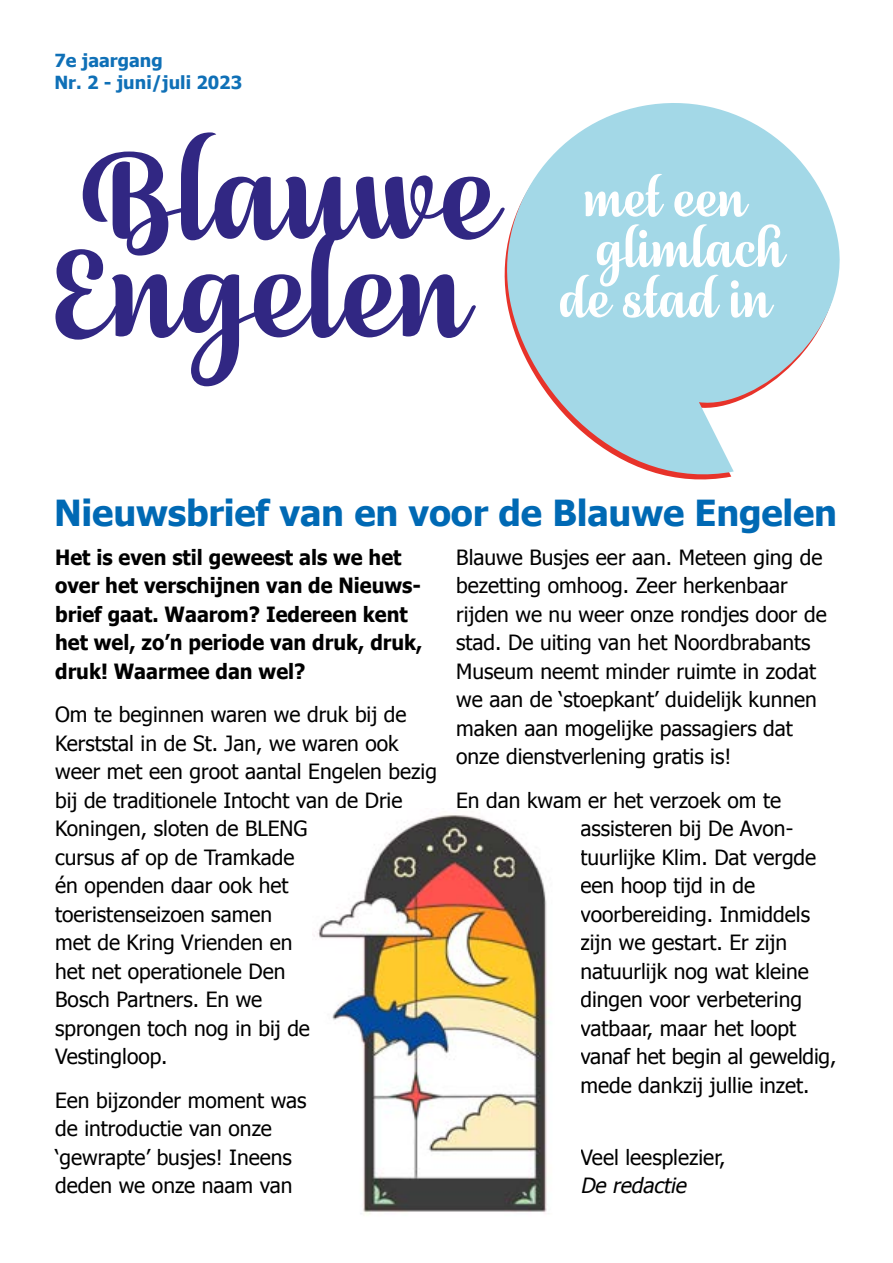
<style>
.page{position:relative;width:893px;height:1263px;background:#fff}
.page>*{position:absolute;margin:0;border:0;box-sizing:border-box;transform-origin:0 0}
.t1{font:700 35.85px "Tahoma";letter-spacing:-.005em;color:#0069b4}
.t2{font:21px/28.5px "Tahoma";color:#000}
.t3{font:700 21px/28.5px "Tahoma";color:#000;scale:.95 1}
.t4{font:italic 21px "Tahoma";color:#000}
.t5{font:700 18px/21.6px "Tahoma";color:#0f70b7}
</style>
<div class="page">
<svg style="left:55px;top:132px;width:435px;height:254px"></svg>
<svg style="left:493px;top:103px;width:347px;height:376px;fill:#a3d8e7"></svg>
<svg style="left:584px;top:174px;width:80px;height:43px"></svg>
<svg style="left:674px;top:191px;width:75px;height:26px"></svg>
<svg style="left:560px;top:224px;width:227px;height:94px"></svg>
<img style="left:313px;top:815px;width:235px;height:399px">
<p class="t5" style="left:54px;top:51px;width:189px">7e jaargang<br>Nr. 2 - juni/juli 2023</p>
<h1 class="t1" style="left:54px;top:499px;width:785px">Nieuwsbrief van en voor de Blauwe Engelen</h1>
<p class="t3" style="left:55px;top:544px;width:388px">Het is even stil geweest als we het over het verschijnen van de Nieuws&shy;brief gaat. Waarom? Iedereen kent het wel, zo’n periode van druk, druk, druk! Waarmee dan wel?</p>
<p class="t2" style="left:55px;top:701px;width:383px">Om te beginnen waren we druk bij de<br>Kerststal in de St. Jan, we waren ook weer met een groot aantal Engelen bezig bij de traditionele Intocht van de Drie<br>Koningen, sloten de BLENG<br>cursus af op de Tramkade<br>én openden daar ook het toeristenseizoen samen<br>met de Kring Vrienden en<br>het net operationele Den<br>Bosch Partners. En we<br>sprongen toch nog in bij de<br>Vestingloop.</p>
<p class="t2" style="left:55px;top:1087px;width:253px">Een bijzonder moment was de introductie van onze ‘gewrapte’ busjes! Ineens deden we onze naam van</p>
<p class="t2" style="left:456px;top:544px;width:372px">Blauwe Busjes eer aan. Meteen ging de bezetting omhoog. Zeer herkenbaar rijden we nu weer onze rondjes door de stad. De uiting van het Noordbrabants Museum neemt minder ruimte in zodat we aan de ‘stoepkant’ duidelijk kunnen maken aan mogelijke passagiers dat onze dienstverlening gratis is!</p>
<p class="t2" style="left:580px;top:787px;width:257px;text-indent:-124px">En dan kwam er het verzoek om te assisteren bij De Avon&shy;tuurlijke Klim. Dat vergde een hoop tijd in de voorbereiding. Inmiddels zijn we gestart. Er zijn natuurlijk nog wat kleine dingen voor verbetering vatbaar, maar het loopt vanaf het begin al geweldig, mede dankzij jullie inzet.</p>
<p class="t2" style="left:580px;top:1144px;width:147px">Veel leesplezier,</p>
<p class="t4" style="left:580px;top:1176px;width:111px">De redactie</p>
</div>
